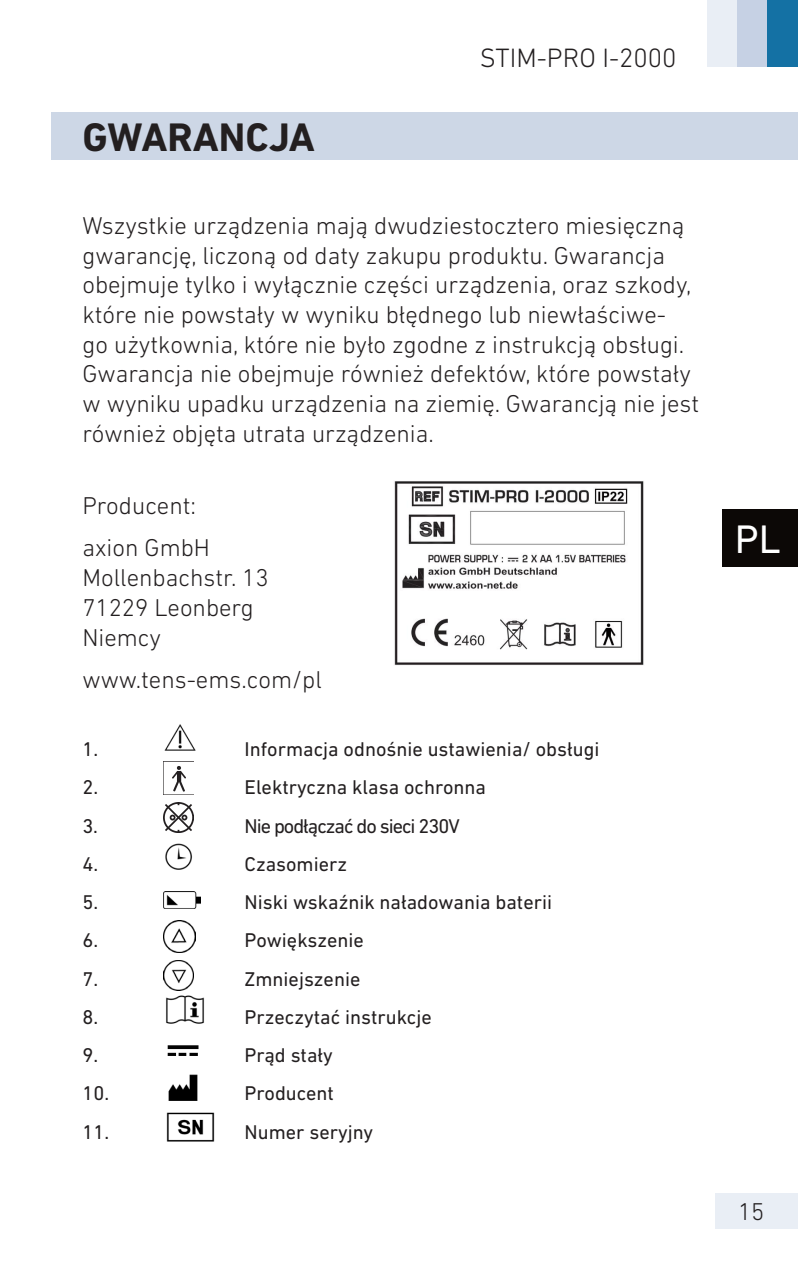
<style>
.page{position:relative;width:798px;height:1276px;background:#fff}
.page>*{position:absolute;margin:0;border:0;box-sizing:border-box;transform-origin:0 0}
.t1{font:700 40.5px "DIN Next LT Pro";color:#231f20}
.t2{font:40.5px "DIN Next LT Pro";color:#fff}
.t3{font:300 27px "DIN Next LT Pro";color:#231f20}
.t4{font:300 24.75px/29.7px "DIN Next LT Pro";color:#231f20}
.t5{font:20.25px "DIN Next LT Pro";color:#231f20}
.t6{font:20.25px "DIN Next LT Pro";letter-spacing:-.05em;color:#231f20}
</style>
<div class="page">
<img style="left:164px;top:724px;width:32px;height:27px">
<img style="left:163px;top:761px;width:31px;height:33px">
<img style="left:163px;top:802px;width:31px;height:30px">
<img style="left:165px;top:843px;width:27px;height:27px">
<img style="left:163px;top:891px;width:37px;height:18px">
<img style="left:163px;top:920px;width:32px;height:32px">
<img style="left:166px;top:995px;width:38px;height:29px">
<img style="left:167px;top:1045px;width:32px;height:11px">
<img style="left:168px;top:1074px;width:30px;height:26px">
<img style="left:166px;top:1112px;width:49px;height:30px">
<img style="left:163px;top:960px;width:31px;height:30px">
<div style="left:51px;top:112px;width:746px;height:47px;background:#cdd7e6"></div>
<img style="left:394px;top:481px;width:250px;height:184px">
<div style="left:714px;top:1193px;width:83px;height:35px;background:#e9eef5"></div>
<div style="left:706px;top:0;width:31px;height:67px;background:#e9eef5"></div>
<div style="left:737px;top:0;width:30px;height:67px;background:#c6d1e4"></div>
<div style="left:767px;top:0;width:30px;height:67px;background:#1471a4"></div>
<div style="left:722px;top:509px;width:75px;height:57px;background:#0c0806"></div>
<h1 class="t1" style="left:83px;top:113px;width:234px">GWARANCJA</h1>
<p class="t3" style="left:479px;top:42px;width:198px">STIM-PRO I-2000</p>
<p class="t4" style="left:82px;top:210px;width:618px">Wszystkie urządzenia mają dwudziestocztero miesięczną gwarancję, liczoną od daty zakupu produktu. Gwarancja obejmuje tylko i wyłącznie części urządzenia, oraz szkody, które nie powstały w wyniku błędnego lub niewłaściwe-<br>go użytkownia, które nie było zgodne z instrukcją obsługi.<br>Gwarancja nie obejmuje również defektów, które powstały w wyniku upadku urządzenia na ziemię. Gwarancją nie jest również objęta utrata urządzenia.</p>
<p class="t4" style="left:82px;top:484px;width:129px;line-height:42.5px">Producent: axion GmbH</p>
<p class="t4" style="left:82px;top:562px;width:187px">Mollenbachstr. 13<br>71229 Leonberg<br>Niemcy</p>
<p class="t4" style="left:82px;top:664px;width:241px">www.tens-ems.com/pl</p>
<p class="t5" style="left:82px;top:737px;width:17px">1.</p>
<p class="t5" style="left:244px;top:737px;width:356px">Informacja odnośnie ustawienia/ obsługi</p>
<p class="t5" style="left:82px;top:776px;width:17px">2.</p>
<p class="t5" style="left:244px;top:776px;width:243px">Elektryczna klasa ochronna</p>
<p class="t5" style="left:82px;top:814px;width:17px">3.</p>
<p class="t6" style="left:244px;top:814px;width:216px">Nie podłączać do sieci 230V</p>
<p class="t5" style="left:82px;top:852px;width:17px">4.</p>
<p class="t5" style="left:244px;top:852px;width:104px">Czasomierz</p>
<p class="t5" style="left:82px;top:890px;width:17px">5.</p>
<p class="t5" style="left:244px;top:890px;width:309px">Niski wskaźnik naładowania baterii</p>
<p class="t5" style="left:82px;top:929px;width:17px">6.</p>
<p class="t5" style="left:244px;top:929px;width:121px">Powiększenie</p>
<p class="t5" style="left:82px;top:967px;width:17px">7.</p>
<p class="t5" style="left:244px;top:967px;width:117px">Zmniejszenie</p>
<p class="t5" style="left:82px;top:1005px;width:17px">8.</p>
<p class="t5" style="left:244px;top:1005px;width:189px">Przeczytać instrukcje</p>
<p class="t5" style="left:82px;top:1043px;width:17px">9.</p>
<p class="t5" style="left:244px;top:1043px;width:90px">Prąd stały</p>
<p class="t5" style="left:82px;top:1082px;width:28px">10.</p>
<p class="t5" style="left:244px;top:1082px;width:91px">Producent</p>
<p class="t5" style="left:82px;top:1120px;width:28px">11.</p>
<p class="t5" style="left:244px;top:1120px;width:130px">Numer seryjny</p>
<h1 class="t2" style="left:734px;top:515px;width:47px">PL</h1>
<p class="t4" style="left:737px;top:1196px;width:28px">15</p>
</div>
